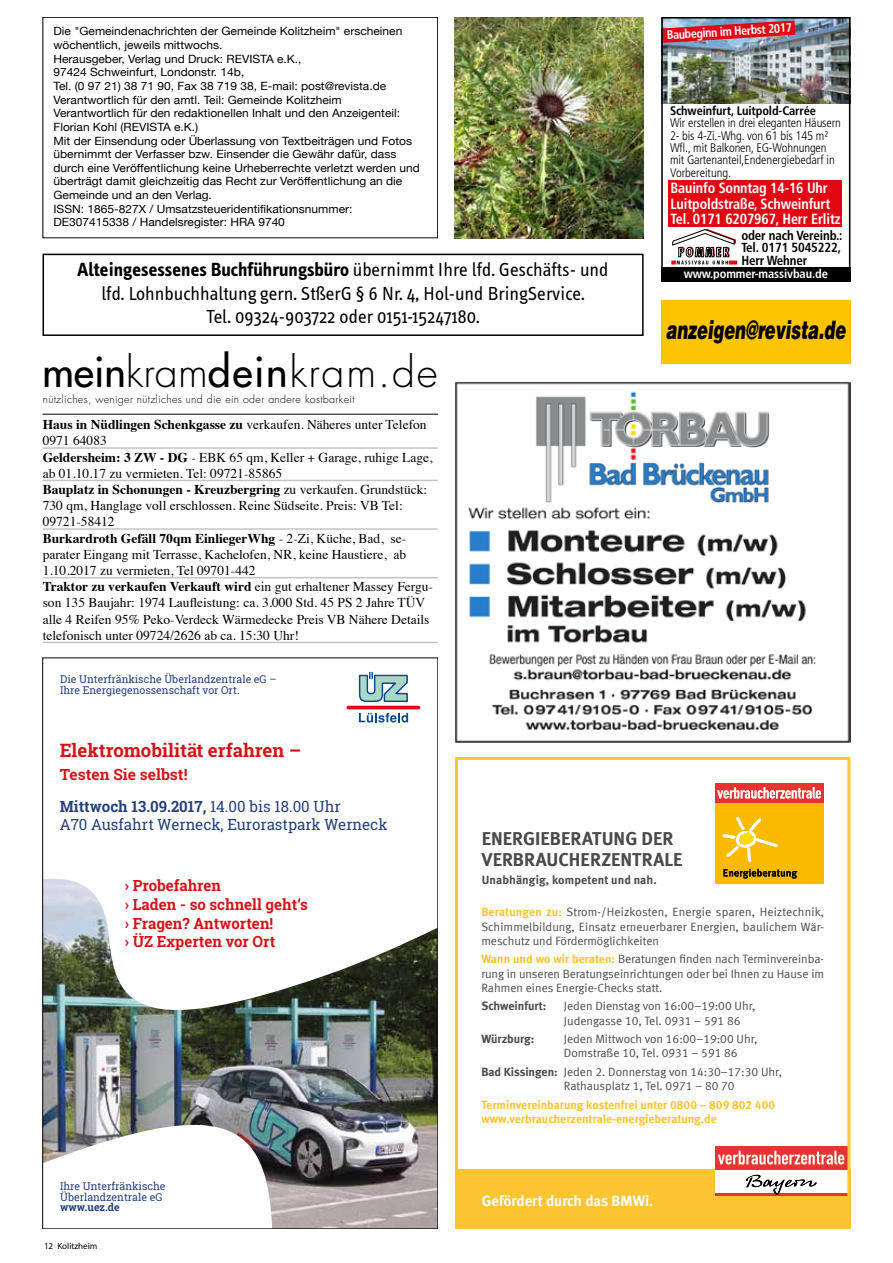
<style>
.page{position:relative;width:893px;height:1263px;background:#fff}
.page>*{position:absolute;margin:0;border:0;box-sizing:border-box;transform-origin:0 0}
.t1{font:300 41.1px "Futura";letter-spacing:.04em;color:#000}
.t2{font:italic 900 25.5px "Helvetica";color:#000;scale:.64 1}
.t3{font:19.5px/23.4px "Info Text";color:#000;text-align:center}
.t4{font:700 18.75px/20.9px "VZ Meta LF";color:#4a4a49}
.t5{font:700 18.6px "Roboto Slab";color:#d51317}
.t6{font:700 15.45px/18.6px "Roboto Slab";color:#d51317}
.t7{font:700 15.45px/31.8px "Roboto Slab";color:#25407d}
.t8{font:15.45px "Roboto Slab";color:#25407d}
.t9{font:700 15px "VZ Meta LF";color:#fff}
.t10{font:700 condensed 14.7px/15.6px "Frutiger";letter-spacing:-.01em;color:#fff;scale:.96 1}
.t11{font:13.5px/16.2px "Times";color:#000}
.t12{font:700 condensed 13.2px/12.5px "Frutiger";letter-spacing:-.01em;color:#000}
.t13{font:300 condensed 12.45px/12.5px "Frutiger";letter-spacing:-.01em;color:#000}
.t14{font:700 condensed 12.45px "Frutiger";letter-spacing:-.01em;color:#fff}
.t15{font:700 condensed 12.45px "Frutiger";letter-spacing:-.01em;color:#000}
.t16{font:12px/14.2px "VZ Meta LF";color:#4a4a49}
.t17{font:700 12px/14.2px "VZ Meta LF";color:#fdc433}
.t18{font:700 12px "VZ Meta LF";letter-spacing:.005em;color:#4a4a49}
.t19{font:11.4px/13.6px "Helvetica Neue";color:#000;scale:1.05 1}
.t20{font:10.8px/10.8px "Roboto Slab";color:#25407d}
.t21{font:700 10.8px "Roboto Slab";color:#25407d}
.t22{font:300 10.65px "Futura";letter-spacing:.03em;color:#000}
.t23{font:9px "Myriad";color:#000}
.s1{font-weight:700}
.s2{font-weight:400}
.s3{color:#d51317}
.s4{font-weight:700;color:#fdc433}
</style>
<div class="page">
<img style="left:45px;top:879px;width:391px;height:348px">
<svg style="left:358px;top:672px;width:50px;height:31px"></svg>
<svg style="left:359px;top:713px;width:49px;height:10px"></svg>
<hr style="left:346px;top:706px;width:74px;height:3px;background:#e30613;border-radius:2px">
<div style="left:455px;top:1170px;width:395px;height:59px;background:#fdc433"></div>
<div style="left:715px;top:803px;width:109px;height:81px;background:#fbba00"></div>
<div style="left:715px;top:784px;width:109px;height:19px;background:#e73431"></div>
<svg style="left:717px;top:787px;width:104px;height:11px"></svg>
<svg style="left:723px;top:817px;width:55px;height:45px"></svg>
<svg style="left:723px;top:869px;width:74px;height:9px"></svg>
<div style="left:715px;top:1146px;width:133px;height:24px;background:#e73431"></div>
<svg style="left:718px;top:1151px;width:126px;height:13px"></svg>
<div style="left:715px;top:1170px;width:133px;height:23px;background:#fff"></div>
<hr style="left:715px;top:1193px;width:133px;height:3px;background:#e73431">
<svg style="left:746px;top:1175px;width:70px;height:20px"></svg>
<div style="left:455px;top:757px;width:395px;height:472px;border:3px solid #fdc433"></div>
<div style="left:43px;top:254px;width:601px;height:82px;border:2px solid #000"></div>
<img style="left:455px;top:382px;width:395px;height:361px">
<img style="left:664px;top:20px;width:183px;height:84px">
<div style="left:661px;top:267px;width:189px;height:14px;background:#000"></div>
<svg style="left:671px;top:229px;width:66px;height:35px"></svg>
<svg style="left:664px;top:20px;width:131px;height:23px;background:#c24457"></svg>
<div style="left:669px;top:180px;width:173px;height:47px;background:#e30613"></div>
<div style="left:661px;top:17px;width:189px;height:264px;border:2px solid #000"></div>
<img style="left:454px;top:17px;width:190px;height:221px">
<div style="left:661px;top:300px;width:189px;height:63px;background:#fdc500"></div>
<hr style="left:43px;top:414px;width:395px;height:1px;background:#000">
<hr style="left:43px;top:447px;width:395px;height:2px;background:#c6c3c4">
<hr style="left:43px;top:480px;width:395px;height:1px;background:#c6c3c4">
<hr style="left:43px;top:528px;width:395px;height:2px;background:#c6c3c4">
<hr style="left:43px;top:577px;width:395px;height:1px;background:#c6c3c4">
<hr style="left:43px;top:642px;width:395px;height:1px;background:#c6c3c4">
<div style="left:43px;top:17px;width:395px;height:221px;border:1px solid #000"></div>
<p class="t14" style="left:666px;top:27px;width:127px;rotate:-3deg">Baubeginn im Herbst 2017</p>
<p class="t19" style="left:54px;top:24px;width:350px">Die "Gemeindenachrichten der Gemeinde Kolitzheim" erscheinen wöchentlich, jeweils mittwochs.<br>Herausgeber, Verlag und Druck: REVISTA e.K.,<br>97424 Schweinfurt, Londonstr. 14b,<br>Tel. (0 97 21) 38 71 90, Fax 38 719 38, E-mail: post@revista.de Verantwortlich für den amtl. Teil: Gemeinde Kolitzheim Verantwortlich für den redaktionellen Inhalt und den Anzeigenteil:<br>Florian Kohl (REVISTA e.K.)<br>Mit der Einsendung oder Überlassung von Textbeiträgen und Fotos übernimmt der Verfasser bzw. Einsender die Gewähr dafür, dass durch eine Veröffentlichung keine Urheberrechte verletzt werden und überträgt damit gleichzeitig das Recht zur Veröffentlichung an die Gemeinde und an den Verlag.<br>ISSN: 1865-827X / Umsatzsteueridentifikationsnummer:<br>DE307415338 / Handelsregister: HRA 9740</p>
<p class="t15" style="left:670px;top:103px;width:147px">Schweinfurt, Luitpold-Carrée</p>
<p class="t13" style="left:670px;top:117px;width:172px">Wir erstellen in drei eleganten Häusern<br>2- bis 4-Zi.-Whg. von 61 bis 145 m²<br>Wfl., mit Balkonen, EG-Wohnungen mit Gartenanteil,Endenergiebedarf in<br>Vorbereitung.</p>
<p class="t10" style="left:670px;top:180px;width:179px">Bauinfo Sonntag 14-16 Uhr<br>Luitpoldstraße, Schweinfurt<br>Tel. 0171 6207967, Herr Erlitz</p>
<p class="t12" style="left:741px;top:229px;width:103px">oder nach Vereinb.:<br>Tel. 0171 5045222,<br>Herr Wehner</p>
<h3 class="t3" style="left:78px;top:259px;width:532px"><span class="s1">Alteingesessenes Buchführungsbüro</span> übernimmt Ihre lfd. Geschäfts- und lfd. Lohnbuchhaltung gern. StßerG § 6 Nr. 4, Hol-und BringService.<br>Tel. 09324-903722 oder 0151-15247180.</h3>
<p class="t14" style="left:684px;top:267px;width:146px">www.pommer-massivbau.de</p>
<h2 class="t2" style="left:666px;top:314px;width:282px">anzeigen@revista.de</h2>
<h1 class="t1" style="left:42px;top:345px;width:397px"><span class="s2">mein</span>kram<span class="s2">dein</span>kram.de</h1>
<p class="t22" style="left:43px;top:392px;width:313px">nützliches, weniger nützliches und die ein oder andere kostbarkeit</p>
<p class="t11" style="left:43px;top:415px;width:392px"><span class="s1">Haus in Nüdlingen Schenkgasse zu</span> verkaufen. Näheres unter Telefon 0971 64083<br><span class="s1">Geldersheim: 3 ZW - DG</span> - EBK 65 qm, Keller + Garage, ruhige Lage, ab 01.10.17 zu vermieten. Tel: 09721-85865<br><span class="s1">Bauplatz in Schonungen - Kreuzbergring</span> zu verkaufen. Grundstück:<br>730 qm, Hanglage voll erschlossen. Reine Südseite. Preis: VB Tel:<br>09721-58412<br><span class="s1">Burkardroth Gefäll 70qm EinliegerWhg</span> - 2-Zi, Küche, Bad, se&shy;parater Eingang mit Terrasse, Kachelofen, NR, keine Haustiere, ab 1.10.2017 zu vermieten, Tel 09701-442<br><span class="s1">Traktor zu verkaufen Verkauft wird</span> ein gut erhaltener Massey Fergu&shy;son 135 Baujahr: 1974 Laufleistung: ca. 3.000 Std. 45 PS 2 Jahre TÜV alle 4 Reifen 95% Peko-Verdeck Wärmedecke Preis VB Nähere Details telefonisch unter 09724/2626 ab ca. 15:30 Uhr!</p>
<p class="t20" style="left:60px;top:674px;width:218px">Die Unterfränkische Überlandzentrale eG –<br>Ihre Energiegenossenschaft vor Ort.</p>
<h3 class="t5" style="left:60px;top:737px;width:243px">Elektromobilität erfahren –</h3>
<h3 class="t7" style="left:60px;top:758px;width:283px"><span class="s3">Testen Sie selbst!<br></span>Mittwoch 13.09.2017, <span class="s2">14.00 bis 18.00 Uhr</span></h3>
<h3 class="t8" style="left:60px;top:814px;width:329px">A70 Ausfahrt Werneck, Eurorastpark Werneck</h3>
<h3 class="t6" style="left:125px;top:876px;width:184px">› Probefahren<br>› Laden - so schnell geht‘s › Fragen? Antworten!<br>› ÜZ Experten vor Ort</h3>
<p class="t20" style="left:60px;top:1180px;width:107px">Ihre Unterfränkische<br>Überlandzentrale eG</p>
<p class="t21" style="left:60px;top:1200px;width:61px">www.uez.de</p>
<p class="t23" style="left:44px;top:1241px;width:55px">12 Kolitzheim</p>
<h3 class="t4" style="left:482px;top:828px;width:202px">ENERGIEBERATUNG DER<br>VERBRAUCHERZENTRALE</h3>
<p class="t18" style="left:482px;top:872px;width:176px">Unabhängig, kompetent und nah.</p>
<p class="t16" style="left:481px;top:905px;width:344px;text-align:justify"><span class="s4">Beratungen zu:</span> Strom-/Heizkosten, Energie sparen, Heiztechnik, Schimmelbildung, Einsatz erneuerbarer Energien, bau lichem Wär&shy;meschutz und Fördermöglichkeiten</p>
<p class="t16" style="left:481px;top:952px;width:344px;text-align:justify"><span class="s4">Wann und wo wir beraten:</span> Beratungen finden nach Terminvereinba&shy;rung in unseren Beratungseinrichtungen oder bei Ihnen zu Hause im Rahmen eines Energie-Checks statt.</p>
<p class="t18" style="left:481px;top:999px;width:67px">Schweinfurt:</p>
<p class="t16" style="left:564px;top:999px;width:193px">Jeden Dienstag von 16:00–19:00 Uhr,<br>Judengasse 10, Tel. 0931 – 591 86</p>
<p class="t18" style="left:481px;top:1032px;width:55px">Würzburg:</p>
<p class="t16" style="left:564px;top:1032px;width:195px">Jeden Mittwoch von 16:00–19:00 Uhr,<br>Domstraße 10, Tel. 0931 – 591 86</p>
<p class="t16" style="left:564px;top:1064px;width:220px;text-indent:-82px"><span class="s1">Bad Kissingen:</span> Jeden 2. Donnerstag von 14:30–17:30 Uhr,<br>Rathausplatz 1, Tel. 0971 – 80 70</p>
<p class="t17" style="left:481px;top:1097px;width:295px">Terminvereinbarung kostenfrei unter 0800 – 809 802 400 www.verbraucherzentrale-energieberatung.de</p>
<h3 class="t9" style="left:482px;top:1192px;width:173px">Gefördert durch das BMWi.</h3>
</div>
